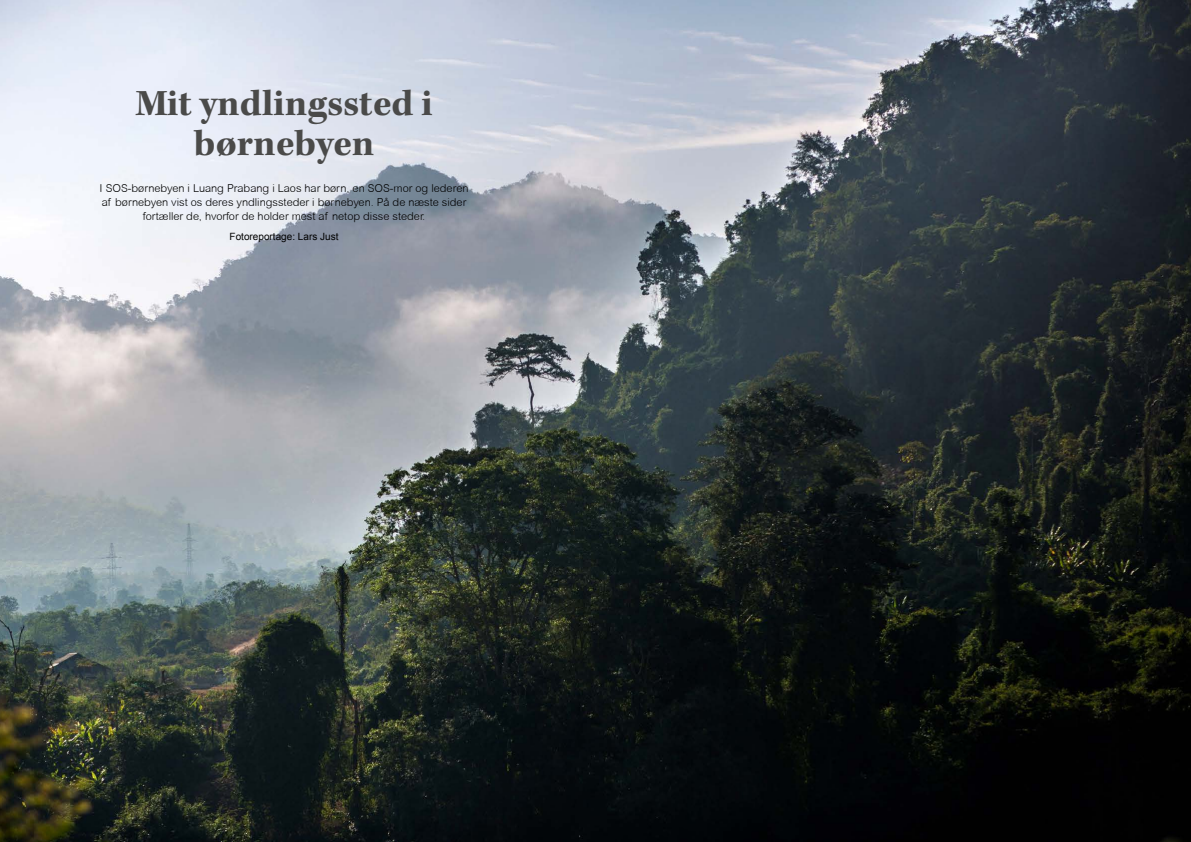
<style>
.page{position:relative;width:1191px;height:842px;background:#fff}
.page>*{position:absolute;margin:0;border:0;box-sizing:border-box;transform-origin:0 0}
.t1{font:700 38px/40.5px "Kepler Std";color:#4a4a49;text-align:center}
.t2{font:300 11px/14px "Arial Rounded MT";color:#000;text-align:center}
.t3{font:10px "Arial";color:#000}
</style>
<div class="page">
<img style="left:0;top:0;width:1191px;height:842px">
<h1 class="t1" style="left:135px;top:84px;width:299px">Mit yndlingssted i børnebyen</h1>
<p class="t2" style="left:100px;top:181px;width:370px">I SOS-børnebyen i Luang Prabang i Laos har børn, en SOS-mor og lederen af børnebyen vist os deres yndlingssteder i børnebyen. På de næste sider fortæller de, hvorfor de holder mest af netop disse steder.</p>
<p class="t3" style="left:229px;top:230px;width:110px">Fotoreportage: Lars Just</p>
</div>
